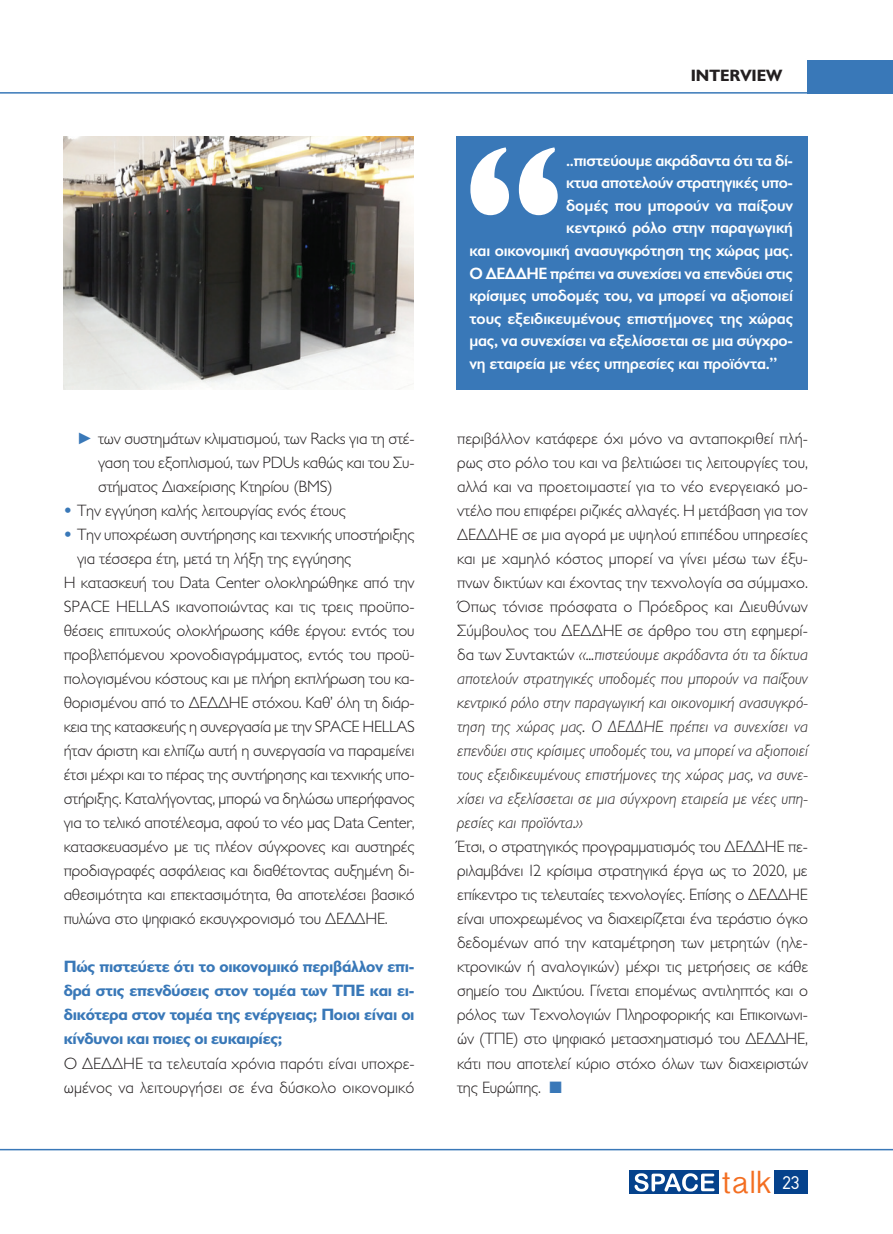
<style>
.page{position:relative;width:893px;height:1234px;background:#fff}
.page>*{position:absolute;margin:0;border:0;box-sizing:border-box;transform-origin:0 0}
.t1{font:27.9px "Bangla Sangam MN";color:#f36e21}
.t2{font:300 16.5px/24px "Gill Sans Hel";letter-spacing:-.015em;color:#231f20;text-align:justify}
.t3{font:16.5px "Gill Sans Hel Demi";letter-spacing:-.015em;color:#fff}
.t4{font:700 16.5px/24px "Gill Sans Hel";letter-spacing:-.015em;color:#3978b8;text-align:justify}
.t5{font:300 16.5px/24px "Gill Sans Hel";letter-spacing:.005em;color:#231f20}
.t6{font:700 16.5px "Gill Sans Hel";color:#231f20}
.s1{font-family:"Arial";font-weight:400;color:#3978b8}
.s2{font-weight:800;color:#3978b8}
.s3{font-style:italic}
.s4{color:#3978b8}
.s5{font-family:"CF Din";font-size:18px;color:#fff}
</style>
<div class="page">
<div style="left:629px;top:1170px;width:90px;height:23px;background:#05428c"></div>
<div style="left:774px;top:1170px;width:34px;height:23px;background:#05428c"></div>
<svg style="left:634px;top:1173px;width:81px;height:18px"></svg>
<img style="left:64px;top:136px;width:350px;height:253px">
<div style="left:808px;top:60px;width:85px;height:34px;background:#3978b8"></div>
<hr style="left:0;top:92px;width:808px;height:2px;background:#3978b8">
<hr style="left:0;top:1148px;width:893px;height:2px;background:#3978b8">
<div style="left:457px;top:136px;width:351px;height:253px;background:#3978b8"></div>
<svg style="left:470px;top:147px;width:88px;height:68px"></svg>
<p class="t2" style="left:98px;top:427px;width:318px;text-indent:-21px"><span class="s1">►</span> των συστημάτων κλιματισμού, των Racks για τη στέ&shy;γαση του εξοπλισμού, των PDUs καθώς και του Συ&shy;στήματος Διαχείρισης Κτηρίου (BMS)</p>
<p class="t2" style="left:64px;top:499px;width:284px"><span class="s2">•</span> Την εγγύηση καλής λειτουργίας ενός έτους</p>
<p class="t2" style="left:77px;top:523px;width:339px;text-indent:-13px"><span class="s2">•</span> Την υποχρέωση συντήρησης και τεχνικής υποστήριξης για τέσσερα έτη, μετά τη λήξη της εγγύησης</p>
<p class="t2" style="left:64px;top:571px;width:353px">Η κατασκευή του Data Center ολοκληρώθηκε από την SPACE HELLAS ικανοποιώντας και τις τρεις προϋπο&shy;θέσεις επιτυχούς ολοκλήρωσης κάθε έργου: εντός του προβλεπόμενου χρονοδιαγράμματος, εντός του προϋ&shy;πολογισμένου κόστους και με πλήρη εκπλήρωση του κα&shy;θορισμένου από το ΔΕΔΔΗΕ στόχου. Καθ’ όλη τη διάρ&shy;κεια της κατασκευής η συνεργασία με την SPACE HELLAS ήταν άριστη και ελπίζω αυτή η συνεργασία να παραμείνει έτσι μέχρι και το πέρας της συντήρησης και τεχνικής υπο&shy;στήριξης. Καταλήγοντας, μπορώ να δηλώσω υπερήφανος για το τελικό αποτέλεσμα, αφού το νέο μας Data Center, κατασκευασμένο με τις πλέον σύγχρονες και αυστηρές προδιαγραφές ασφάλειας και διαθέτοντας αυξημένη δι&shy;αθεσιμότητα και επεκτασιμότητα, θα αποτελέσει βασικό πυλώνα στο ψηφιακό εκσυγχρονισμό του ΔΕΔΔΗΕ.</p>
<p class="t4" style="left:64px;top:955px;width:352px">Πώς πιστεύετε ότι το οικονομικό περιβάλλον επι&shy;δρά στις επενδύσεις στον τομέα των ΤΠΕ και ει&shy;δικότερα στον τομέα της ενέργειας; Ποιοι είναι οι κίνδυνοι και ποιες οι ευκαιρίες;</p>
<p class="t5" style="left:64px;top:1051px;width:352px">Ο ΔΕΔΔΗΕ τα τελευταία χρόνια παρότι είναι υποχρε&shy;ωμένος να λειτουργήσει σε ένα δύσκολο οικονομικό</p>
<p class="t6" style="left:691px;top:67px;width:93px">INTERVIEW</p>
<p class="t3" style="left:566px;top:152px;width:228px">..πιστεύουμε ακράδαντα ότι τα δί-</p>
<p class="t3" style="left:566px;top:174px;width:228px">κτυα αποτελούν στρατηγικές υπο-</p>
<p class="t3" style="left:566px;top:197px;width:228px">δομές που μπορούν να παίξουν</p>
<p class="t3" style="left:566px;top:219px;width:228px">κεντρικό ρόλο στην παραγωγική</p>
<p class="t3" style="left:469px;top:242px;width:325px">και οικονομική ανασυγκρότηση της χώρας μας.</p>
<p class="t3" style="left:469px;top:264px;width:325px">Ο ΔΕΔΔΗΕ πρέπει να συνεχίσει να επενδύει στις</p>
<p class="t3" style="left:469px;top:287px;width:325px">κρίσιμες υποδομές του, να μπορεί να αξιοποιεί</p>
<p class="t3" style="left:469px;top:309px;width:325px">τους εξειδικευμένους επιστήμονες της χώρας</p>
<p class="t3" style="left:469px;top:332px;width:325px">μας, να συνεχίσει να εξελίσσεται σε μια σύγχρο-</p>
<p class="t3" style="left:469px;top:354px;width:309px">νη εταιρεία με νέες υπηρεσίες και προϊόντα.”</p>
<p class="t2" style="left:457px;top:427px;width:352px">περιβάλλον κατάφερε όχι μόνο να ανταποκριθεί πλή&shy;ρως στο ρόλο του και να βελτιώσει τις λειτουργίες του, αλλά και να προετοιμαστεί για το νέο ενεργειακό μο&shy;ντέλο που επιφέρει ριζικές αλλαγές. Η μετάβαση για τον ΔΕΔΔΗΕ σε μια αγορά με υψηλού επιπέδου υπηρεσίες και με χαμηλό κόστος μπορεί να γίνει μέσω των έξυ&shy;πνων δικτύων και έχοντας την τεχνολογία σα σύμμαχο.<br>Όπως τόνισε πρόσφατα ο Πρόεδρος και Διευθύνων Σύμβουλος του ΔΕΔΔΗE σε άρθρο του στη εφημερί&shy;δα των Συντακτών <span class="s3">«...πιστεύουμε ακράδαντα ότι τα δίκτυα αποτελούν στρατηγικές υποδομές που μπορούν να παίξουν κεντρικό ρόλο στην παραγωγική και οικονομική ανασυγκρό&shy;τηση της χώρας μας. Ο ΔΕΔΔΗΕ πρέπει να συνεχίσει να επενδύει στις κρίσιμες υποδομές του, να μπορεί να αξιοποιεί τους εξειδικευμένους επιστήμονες της χώρας μας, να συνε&shy;χίσει να εξελίσσεται σε μια σύγχρονη εταιρεία με νέες υπη&shy;ρεσίες και προϊόντα.»</span></p>
<p class="t2" style="left:457px;top:835px;width:352px">Έτσι, ο στρατηγικός προγραμματισμός του ΔΕΔΔΗΕ πε&shy;ριλαμβάνει 12 κρίσιμα στρατηγικά έργα ως το 2020, με επίκεντρο τις τελευταίες τεχνολογίες. Επίσης ο ΔΕΔΔΗΕ είναι υποχρεωμένος να διαχειρίζεται ένα τεράστιο όγκο δεδομένων από την καταμέτρηση των μετρητών (ηλε&shy;κτρονικών ή αναλογικών) μέχρι τις μετρήσεις σε κάθε σημείο του Δικτύου. Γίνεται επομένως αντιληπτός και ο ρόλος των Τεχνολογιών Πληροφορικής και Επικοινωνι&shy;ών (ΤΠΕ) στο ψηφιακό μετασχηματισμό του ΔΕΔΔΗΕ, κάτι που αποτελεί κύριο στόχο όλων των διαχειριστών της Ευρώπης. <span class="s4">■</span></p>
<h1 class="t1" style="left:722px;top:1162px;width:79px">talk <span class="s5">23</span></h1>
</div>
